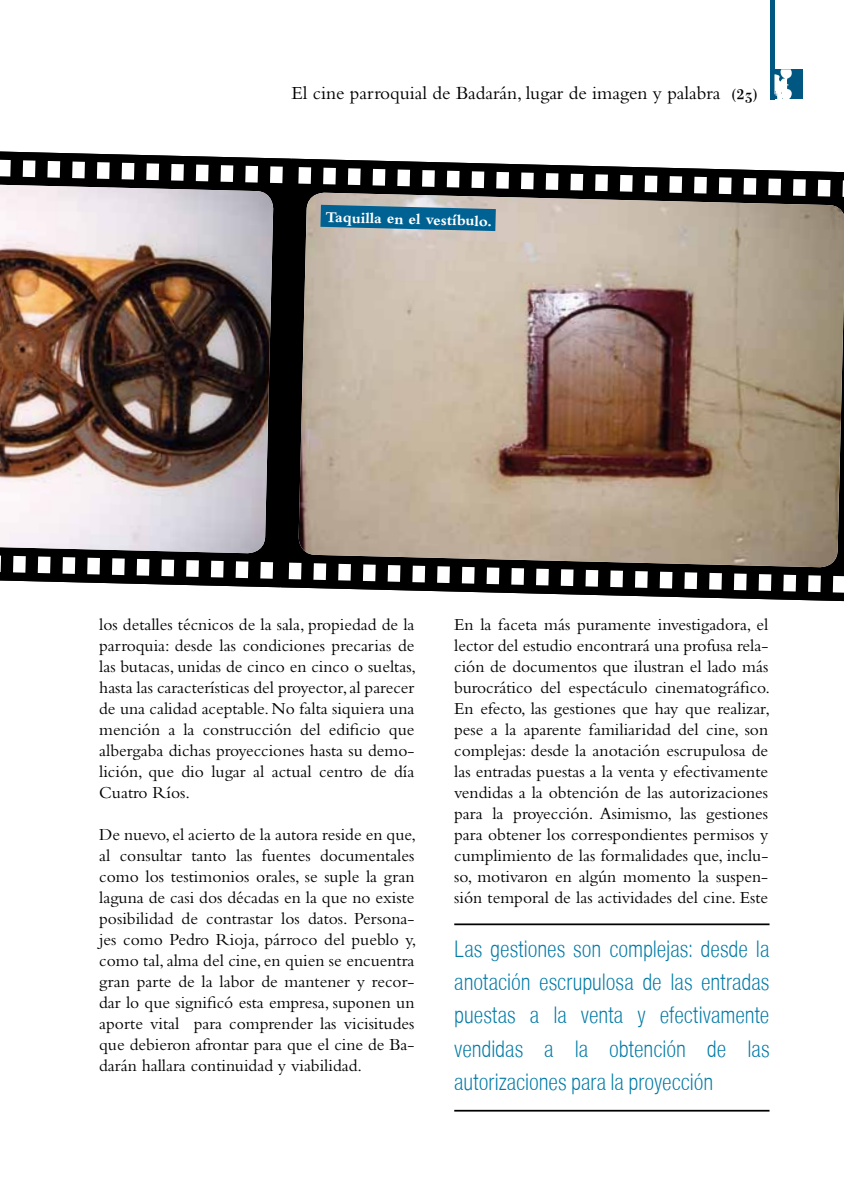
<style>
.page{position:relative;width:844px;height:1191px;background:#fff}
.page>*{position:absolute;margin:0;border:0;box-sizing:border-box;transform-origin:0 0}
.t1{font:24.5px/33.2px "Nimbus San D Ligh Cond";letter-spacing:-.005em;color:#007aa6;text-align:justify;scale:.95 1}
.t2{font:19.25px "Bembo";color:#000}
.t3{font:17.5px/21px "Bembo";color:#000;text-align:justify}
.t4{font:700 15.75px "Bembo";color:#fff}
.s1{font-family:"Katrina";font-size:15.75px}
</style>
<div class="page">
<svg style="left:0;top:151px;width:291px;height:436px;background:#1e1e1e"></svg>
<img style="left:0;top:185px;width:273px;height:368px">
<div style="left:270px;top:166px;width:13px;height:17px;background:#fff"></div>
<div style="left:245px;top:166px;width:13px;height:17px;background:#fff"></div>
<div style="left:220px;top:165px;width:13px;height:17px;background:#fff"></div>
<div style="left:196px;top:165px;width:12px;height:16px;background:#fff"></div>
<div style="left:171px;top:164px;width:13px;height:17px;background:#fff"></div>
<div style="left:146px;top:163px;width:13px;height:17px;background:#fff"></div>
<div style="left:122px;top:163px;width:12px;height:16px;background:#fff"></div>
<div style="left:97px;top:162px;width:13px;height:17px;background:#fff"></div>
<div style="left:72px;top:161px;width:13px;height:17px;background:#fff"></div>
<div style="left:47px;top:161px;width:13px;height:17px;background:#fff"></div>
<div style="left:23px;top:160px;width:12px;height:17px;background:#fff"></div>
<div style="left:0;top:160px;width:11px;height:16px;background:#fff"></div>
<div style="left:260px;top:562px;width:13px;height:17px;background:#fff"></div>
<div style="left:235px;top:561px;width:13px;height:17px;background:#fff"></div>
<div style="left:211px;top:561px;width:12px;height:16px;background:#fff"></div>
<div style="left:186px;top:560px;width:13px;height:17px;background:#fff"></div>
<div style="left:161px;top:559px;width:13px;height:17px;background:#fff"></div>
<div style="left:137px;top:559px;width:12px;height:16px;background:#fff"></div>
<div style="left:112px;top:558px;width:13px;height:17px;background:#fff"></div>
<div style="left:87px;top:558px;width:13px;height:16px;background:#fff"></div>
<div style="left:62px;top:557px;width:13px;height:17px;background:#fff"></div>
<div style="left:38px;top:556px;width:12px;height:17px;background:#fff"></div>
<div style="left:13px;top:556px;width:13px;height:16px;background:#fff"></div>
<svg style="left:0;top:555px;width:1px;height:17px"></svg>
<svg style="left:281px;top:159px;width:562px;height:442px;fill:#000"></svg>
<img style="left:298px;top:193px;width:545px;height:374px">
<svg style="left:842px;top:180px;width:1px;height:17px"></svg>
<div style="left:817px;top:180px;width:13px;height:16px;background:#fff"></div>
<div style="left:792px;top:179px;width:13px;height:17px;background:#fff"></div>
<div style="left:768px;top:178px;width:12px;height:17px;background:#fff"></div>
<div style="left:743px;top:178px;width:13px;height:17px;background:#fff"></div>
<div style="left:718px;top:177px;width:13px;height:17px;background:#fff"></div>
<div style="left:694px;top:177px;width:12px;height:16px;background:#fff"></div>
<div style="left:669px;top:176px;width:13px;height:17px;background:#fff"></div>
<div style="left:644px;top:175px;width:13px;height:17px;background:#fff"></div>
<div style="left:619px;top:175px;width:13px;height:17px;background:#fff"></div>
<div style="left:595px;top:174px;width:12px;height:17px;background:#fff"></div>
<div style="left:570px;top:174px;width:13px;height:16px;background:#fff"></div>
<div style="left:545px;top:173px;width:13px;height:17px;background:#fff"></div>
<div style="left:521px;top:172px;width:12px;height:17px;background:#fff"></div>
<div style="left:496px;top:172px;width:13px;height:17px;background:#fff"></div>
<div style="left:471px;top:171px;width:13px;height:17px;background:#fff"></div>
<div style="left:446px;top:171px;width:13px;height:16px;background:#fff"></div>
<div style="left:422px;top:170px;width:12px;height:17px;background:#fff"></div>
<div style="left:397px;top:169px;width:13px;height:17px;background:#fff"></div>
<div style="left:372px;top:169px;width:13px;height:17px;background:#fff"></div>
<div style="left:348px;top:168px;width:12px;height:17px;background:#fff"></div>
<div style="left:323px;top:168px;width:13px;height:16px;background:#fff"></div>
<div style="left:298px;top:167px;width:13px;height:17px;background:#fff"></div>
<div style="left:832px;top:576px;width:11px;height:16px;background:#fff"></div>
<div style="left:807px;top:575px;width:13px;height:17px;background:#fff"></div>
<div style="left:783px;top:575px;width:12px;height:16px;background:#fff"></div>
<div style="left:758px;top:574px;width:13px;height:17px;background:#fff"></div>
<div style="left:733px;top:573px;width:13px;height:17px;background:#fff"></div>
<div style="left:709px;top:573px;width:12px;height:16px;background:#fff"></div>
<div style="left:684px;top:572px;width:13px;height:17px;background:#fff"></div>
<div style="left:659px;top:571px;width:13px;height:17px;background:#fff"></div>
<div style="left:634px;top:571px;width:13px;height:17px;background:#fff"></div>
<div style="left:610px;top:570px;width:12px;height:17px;background:#fff"></div>
<div style="left:585px;top:570px;width:13px;height:16px;background:#fff"></div>
<div style="left:560px;top:569px;width:13px;height:17px;background:#fff"></div>
<div style="left:536px;top:568px;width:12px;height:17px;background:#fff"></div>
<div style="left:511px;top:568px;width:13px;height:17px;background:#fff"></div>
<div style="left:486px;top:567px;width:13px;height:17px;background:#fff"></div>
<div style="left:461px;top:567px;width:13px;height:16px;background:#fff"></div>
<div style="left:437px;top:566px;width:13px;height:17px;background:#fff"></div>
<div style="left:412px;top:565px;width:13px;height:17px;background:#fff"></div>
<div style="left:387px;top:565px;width:13px;height:17px;background:#fff"></div>
<div style="left:363px;top:564px;width:12px;height:17px;background:#fff"></div>
<div style="left:338px;top:564px;width:13px;height:16px;background:#fff"></div>
<div style="left:313px;top:563px;width:13px;height:17px;background:#fff"></div>
<div style="left:288px;top:562px;width:13px;height:17px;background:#fff"></div>
<hr style="left:454px;top:923px;width:315px;height:2px;background:#000">
<hr style="left:454px;top:1109px;width:315px;height:2px;background:#000">
<div style="left:773px;top:69px;width:29px;height:30px;background:#005882"></div>
<div style="left:769px;top:0;width:5px;height:99px;background:#005882"></div>
<svg style="left:774px;top:69px;width:17px;height:30px"></svg>
<svg style="left:320px;top:205px;width:175px;height:26px;background:#20719a"></svg>
<p class="t2" style="left:291px;top:82px;width:467px">El cine parroquial de Badarán, lugar de imagen y palabra <span class="s1">(23)</span></p>
<p class="t4" style="left:325px;top:209px;width:168px;rotate:1deg">Taquilla en el vestíbulo.</p>
<p class="t3" style="left:99px;top:614px;width:318px">los detalles técnicos de la sala, propiedad de la parroquia: desde las condiciones precarias de las butacas, unidas de cinco en cinco o sueltas, hasta las características del proyector, al parecer de una calidad aceptable. No falta siquiera una mención a la construcción del edificio que albergaba dichas proyecciones hasta su demo&shy;lición, que dio lugar al actual centro de día Cuatro Ríos.</p>
<p class="t3" style="left:99px;top:824px;width:318px">De nuevo, el acierto de la autora reside en que, al consultar tanto las fuentes documentales como los testimonios orales, se suple la gran laguna de casi dos décadas en la que no existe posibilidad de contrastar los datos. Persona&shy;jes como Pedro Rioja, párroco del pueblo y, como tal, alma del cine, en quien se encuentra gran parte de la labor de mantener y recor&shy;dar lo que significó esta empresa, suponen un aporte vital para comprender las vicisitudes que debieron afrontar para que el cine de Ba&shy;darán hallara continuidad y viabilidad.</p>
<p class="t3" style="left:454px;top:614px;width:317px">En la faceta más puramente investigadora, el lector del estudio encontrará una profusa rela&shy;ción de documentos que ilustran el lado más burocrático del espectáculo cinematográfico.<br>En efecto, las gestiones que hay que realizar, pese a la aparente familiaridad del cine, son complejas: desde la anotación escrupulosa de las entradas puestas a la venta y efectivamente vendidas a la obtención de las autorizaciones para la proyección. Asimismo, las gestiones para obtener los correspondientes permisos y cumplimiento de las formalidades que, inclu&shy;so, motivaron en algún momento la suspen&shy;sión temporal de las actividades del cine. Este</p>
<h1 class="t1" style="left:454px;top:932px;width:333px">Las gestiones son complejas: desde la anotación escrupulosa de las entradas puestas a la venta y efectivamente vendidas a la obtención de las autorizaciones para la proyección</h1>
</div>
